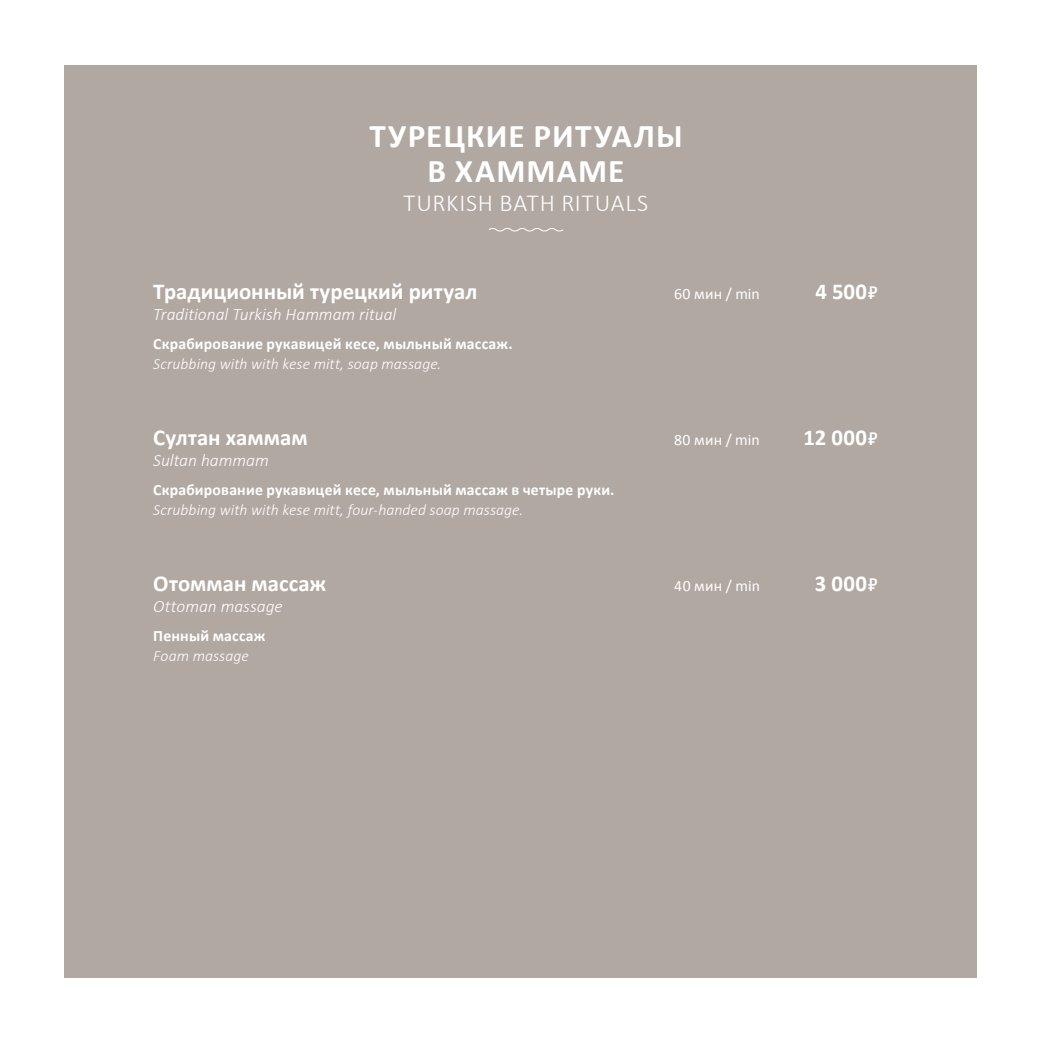
<style>
.page{position:relative;width:1042px;height:1042px;background:#fff}
.page>*{position:absolute;margin:0;border:0;box-sizing:border-box;transform-origin:0 0}
.t1{font:700 33.25px/35px "Calibri";letter-spacing:.03em;color:#fff;text-align:center}
.t2{font:300 24.5px "Calibri";letter-spacing:.035em;color:#fff}
.t3{font:700 22.75px "Calibri";color:#fff}
.t4{font:italic 300 17.5px "Calibri";color:#fff}
.t5{font:700 15.75px "Calibri";letter-spacing:.01em;color:#fff}
.t6{font:italic 300 15.75px "Calibri";letter-spacing:.005em;color:#fff}
.t7{font:15.75px "Calibri";letter-spacing:.01em;color:#fff}
.s1{font-family:"PT Rouble Sans";font-weight:400;font-size:19.25px}
</style>
<div class="page">
<div style="left:64px;top:64px;width:913px;height:913px;background:#b1a8a2"></div>
<svg style="left:488px;top:228px;width:75px;height:4px"></svg>
<h1 class="t1" style="left:369px;top:118px;width:315px">ТУРЕЦКИЕ РИТУАЛЫ<br>В ХАММАМЕ</h1>
<h2 class="t2" style="left:403px;top:188px;width:246px">TURKISH BATH RITUALS</h2>
<h3 class="t3" style="left:153px;top:277px;width:326px">Традиционный турецкий ритуал</h3>
<p class="t7" style="left:674px;top:284px;width:87px">60 мин / min</p>
<h3 class="t3" style="left:815px;top:277px;width:64px">4 500<span class="s1">7</span></h3>
<p class="t4" style="left:153px;top:303px;width:245px">Traditional Turkish Hammam ritual</p>
<p class="t5" style="left:153px;top:334px;width:361px">Скрабирование рукавицей кесе, мыльный массаж.</p>
<p class="t6" style="left:153px;top:353px;width:290px">Scrubbing with with kese mitt, soap massage.</p>
<h3 class="t3" style="left:153px;top:423px;width:156px">Султан хаммам</h3>
<p class="t7" style="left:674px;top:430px;width:87px">80 мин / min</p>
<h3 class="t3" style="left:803px;top:423px;width:76px">12 000<span class="s1">7</span></h3>
<p class="t4" style="left:153px;top:449px;width:117px">Sultan hammam</p>
<p class="t5" style="left:153px;top:480px;width:463px">Скрабирование рукавицей кесе, мыльный массаж в четыре руки.</p>
<p class="t6" style="left:153px;top:499px;width:371px">Scrubbing with with kese mitt, four-handed soap massage.</p>
<h3 class="t3" style="left:153px;top:569px;width:174px">Отомман массаж</h3>
<p class="t7" style="left:674px;top:576px;width:87px">40 мин / min</p>
<h3 class="t3" style="left:815px;top:569px;width:64px">3 000<span class="s1">7</span></h3>
<p class="t4" style="left:153px;top:595px;width:131px">Ottoman massage</p>
<p class="t5" style="left:153px;top:626px;width:114px">Пенный массаж</p>
<p class="t6" style="left:153px;top:645px;width:97px">Foam massage</p>
</div>
